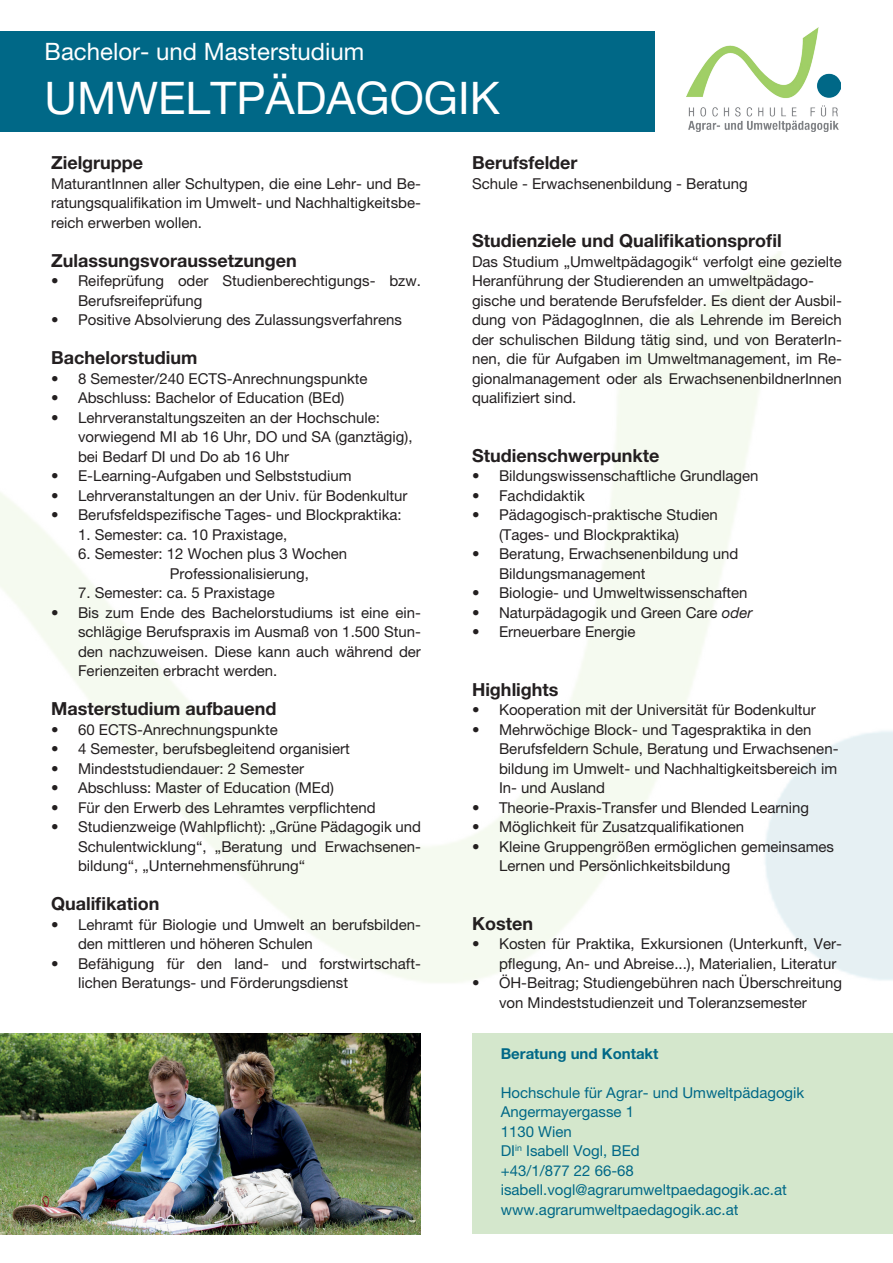
<style>
.page{position:relative;width:893px;height:1263px;background:#fff}
.page>*{position:absolute;margin:0;border:0;box-sizing:border-box;transform-origin:0 0}
.t1{font:45px "Helvetica Neue LT Pro";color:#fff}
.t2{font:24px "Helvetica Neue LT Pro";color:#fff}
.t3{font:700 18px "Helvetica Neue LT Pro";color:#231f20}
.t4{font:15px/19.5px "Helvetica Neue LT Pro";color:#231f20}
.t5{font:15px/19.5px "Helvetica Neue LT Pro";color:#006887}
.t6{font:700 15px "Helvetica Neue LT Pro";color:#006887}
.s1{font-style:italic}
</style>
<div class="page">
<img style="left:0;top:251px;width:893px;height:783px">
<div style="left:472px;top:1033px;width:421px;height:201px;background:#d4e7cc"></div>
<div style="left:0;top:31px;width:655px;height:100px;background:#006887"></div>
<img style="left:687px;top:28px;width:153px;height:104px">
<img style="left:0;top:1034px;width:421px;height:200px">
<h2 class="t2" style="left:45px;top:37px;width:321px">Bachelor- und Masterstudium</h2>
<h1 class="t1" style="left:45px;top:71px;width:457px">UMWELTPÄDAGOGIK</h1>
<p class="t3" style="left:51px;top:152px;width:94px">Zielgruppe</p>
<p class="t4" style="left:51px;top:173px;width:371px;text-align:justify">MaturantInnen aller Schultypen, die eine Lehr- und Be&shy;ratungsqualifikation im Umwelt- und Nachhaltigkeitsbe&shy;reich erwerben wollen.</p>
<p class="t3" style="left:51px;top:249px;width:247px">Zulassungsvoraussetzungen</p>
<p class="t4" style="left:78px;top:271px;width:344px;text-indent:-27px">• Reifeprüfung oder Studienberechtigungs- bzw.<br>Berufsreifeprüfung</p>
<p class="t4" style="left:51px;top:310px;width:352px">• Positive Absolvierung des Zulassungsverfahrens</p>
<p class="t3" style="left:51px;top:347px;width:148px">Bachelorstudium</p>
<p class="t4" style="left:51px;top:368px;width:318px">• 8 Semester/240 ECTS-Anrechnungspunkte</p>
<p class="t4" style="left:51px;top:388px;width:295px">• Abschluss: Bachelor of Education (BEd)</p>
<p class="t4" style="left:78px;top:407px;width:336px;text-indent:-27px">• Lehrveranstaltungszeiten an der Hochschule: vorwiegend MI ab 16 Uhr, DO und SA (ganztägig), bei Bedarf DI und Do ab 16 Uhr</p>
<p class="t4" style="left:51px;top:466px;width:302px">• E-Learning-Aufgaben und Selbststudium</p>
<p class="t4" style="left:51px;top:485px;width:358px">• Lehrveranstaltungen an der Univ. für Bodenkultur</p>
<p class="t4" style="left:51px;top:505px;width:352px">• Berufsfeldspezifische Tages- und Blockpraktika:</p>
<p class="t4" style="left:78px;top:524px;width:211px">1. Semester: ca. 10 Praxistage,</p>
<p class="t4" style="left:170px;top:544px;width:179px;text-indent:-92px">6. Semester: 12 Wochen plus 3 Wochen<br>Professionalisierung,</p>
<p class="t4" style="left:78px;top:583px;width:198px">7. Semester: ca. 5 Praxistage</p>
<p class="t4" style="left:78px;top:602px;width:344px;text-align:justify;text-indent:-27px">• Bis zum Ende des Bachelorstudiums ist eine ein&shy;schlägige Berufspraxis im Ausmaß von 1.500 Stun&shy;den nachzuweisen. Diese kann auch während der Ferienzeiten erbracht werden.</p>
<p class="t3" style="left:51px;top:698px;width:227px">Masterstudium aufbauend</p>
<p class="t4" style="left:51px;top:719px;width:228px">• 60 ECTS-Anrechnungspunkte</p>
<p class="t4" style="left:51px;top:739px;width:300px">• 4 Semester, berufsbegleitend organisiert</p>
<p class="t4" style="left:51px;top:758px;width:255px">• Mindeststudiendauer: 2 Semester</p>
<p class="t4" style="left:51px;top:778px;width:284px">• Abschluss: Master of Education (MEd)</p>
<p class="t4" style="left:51px;top:797px;width:326px">• Für den Erwerb des Lehramtes verpflichtend</p>
<p class="t4" style="left:78px;top:817px;width:344px;text-align:justify;text-indent:-27px">• Studienzweige (Wahlpflicht): „Grüne Pädagogik und Schulentwicklung“, „Beratung und Erwachsenen&shy;bildung“, „Unternehmensführung“</p>
<p class="t3" style="left:51px;top:893px;width:110px">Qualifikation</p>
<p class="t4" style="left:78px;top:914px;width:344px;text-indent:-27px">• Lehramt für Biologie und Umwelt an berufsbilden&shy;den mittleren und höheren Schulen</p>
<p class="t4" style="left:78px;top:953px;width:344px;text-indent:-27px">• Befähigung für den land- und forstwirtschaft&shy;lichen Beratungs- und Förderungsdienst</p>
<p class="t3" style="left:472px;top:152px;width:107px">Berufsfelder</p>
<p class="t4" style="left:472px;top:173px;width:277px">Schule - Erwachsenenbildung - Beratung</p>
<p class="t3" style="left:472px;top:230px;width:311px">Studienziele und Qualifikationsprofil</p>
<p class="t4" style="left:472px;top:251px;width:371px">Das Studium „Umweltpädagogik“ verfolgt eine gezielte Heranführung der Studierenden an umweltpädago&shy;gische und beratende Berufsfelder. Es dient der Ausbil&shy;dung von PädagogInnen, die als Lehrende im Bereich der schulischen Bildung tätig sind, und von BeraterIn&shy;nen, die für Aufgaben im Umweltmanagement, im Re&shy;gionalmanagement oder als ErwachsenenbildnerInnen qualifiziert sind.</p>
<p class="t3" style="left:472px;top:444px;width:189px">Studienschwerpunkte</p>
<p class="t4" style="left:472px;top:466px;width:288px">• Bildungswissenschaftliche Grundlagen</p>
<p class="t4" style="left:472px;top:485px;width:114px">• Fachdidaktik</p>
<p class="t4" style="left:499px;top:505px;width:220px;text-indent:-27px">• Pädagogisch-praktische Studien (Tages- und Blockpraktika)</p>
<p class="t4" style="left:499px;top:544px;width:241px;text-indent:-27px">• Beratung, Erwachsenenbildung und<br>Bildungsmanagement</p>
<p class="t4" style="left:472px;top:583px;width:277px">• Biologie- und Umweltwissenschaften</p>
<p class="t4" style="left:472px;top:602px;width:282px">• Naturpädagogik und Green Care <span class="s1">oder</span></p>
<p class="t4" style="left:472px;top:622px;width:165px">• Erneuerbare Energie</p>
<p class="t3" style="left:472px;top:678px;width:88px">Highlights</p>
<p class="t4" style="left:472px;top:700px;width:345px">• Kooperation mit der Universität für Bodenkultur</p>
<p class="t4" style="left:499px;top:719px;width:341px;text-indent:-27px">• Mehrwöchige Block- und Tagespraktika in den Berufsfeldern Schule, Beratung und Erwachsenen&shy;bildung im Umwelt- und Nachhaltigkeitsbereich im In- und Ausland</p>
<p class="t4" style="left:472px;top:797px;width:339px">• Theorie-Praxis-Transfer und Blended Learning</p>
<p class="t4" style="left:472px;top:817px;width:274px">• Möglichkeit für Zusatzqualifikationen</p>
<p class="t4" style="left:499px;top:836px;width:337px;text-indent:-27px">• Kleine Gruppengrößen ermöglichen gemeinsames<br>Lernen und Persönlichkeitsbildung</p>
<p class="t3" style="left:472px;top:912px;width:63px">Kosten</p>
<p class="t4" style="left:499px;top:934px;width:344px;text-indent:-27px">• Kosten für Praktika, Exkursionen (Unterkunft, Ver&shy;pflegung, An- und Abreise...), Materialien, Literatur</p>
<p class="t4" style="left:472px;top:973px;width:371px;text-align:center">• ÖH-Beitrag; Studiengebühren nach Überschreitung von Mindeststudienzeit und Toleranzsemester</p>
<p class="t6" style="left:501px;top:1044px;width:159px">Beratung und Kontakt</p>
<p class="t5" style="left:501px;top:1083px;width:305px">Hochschule für Agrar- und Umweltpädagogik<br>Angermayergasse 1<br>1130 Wien<br>DI<sup>in</sup> Isabell Vogl, BEd<br>+43/1/877 22 66-68 isabell.vogl@agrarumweltpaedagogik.ac.at www.agrarumweltpaedagogik.ac.at</p>
</div>
